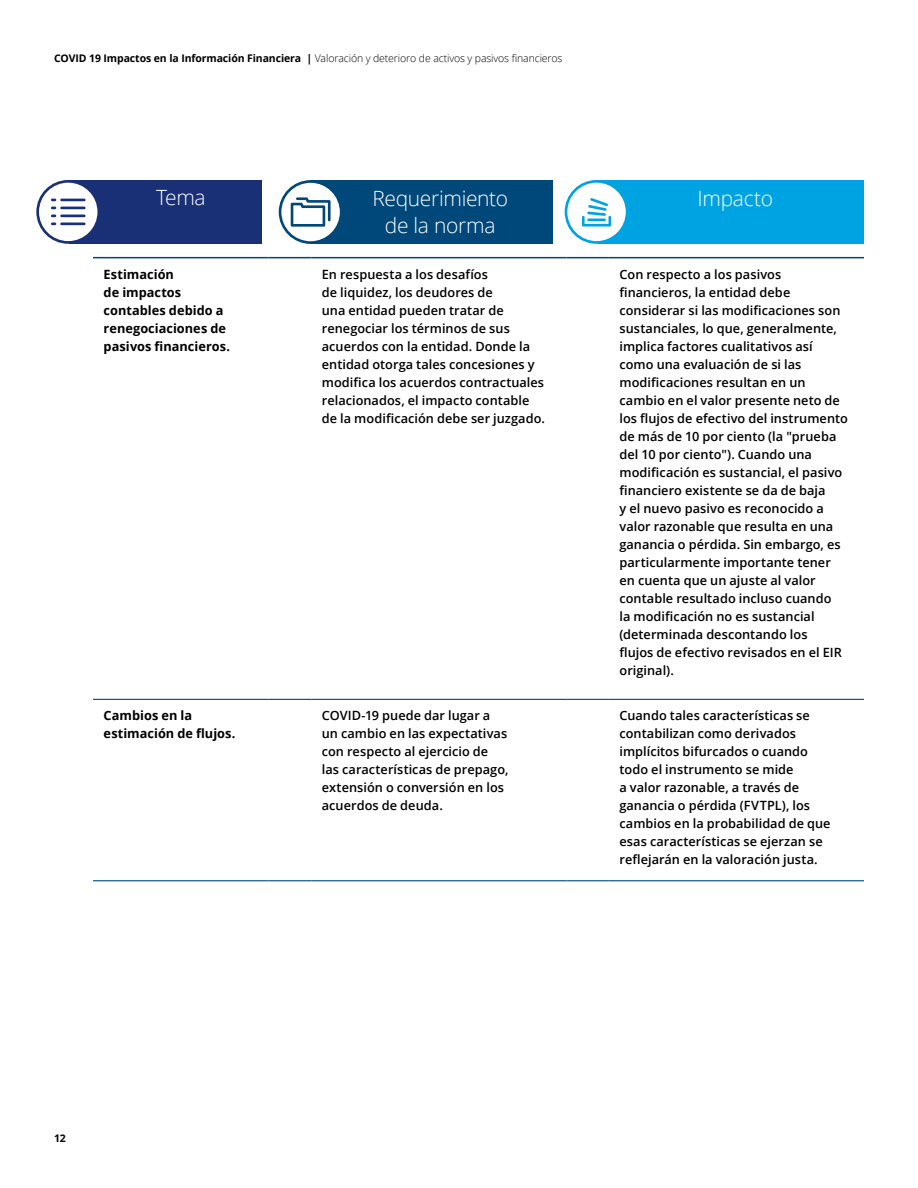
<style>
.page{position:relative;width:918px;height:1188px;background:#fff}
.page>*{position:absolute;margin:0;border:0;box-sizing:border-box;transform-origin:0 0}
.t1{font:300 21px/27px "Open Sans";letter-spacing:-.02em;color:#fff;text-align:center}
.t2{font:600 12.75px/18px "Open Sans";letter-spacing:.005em;color:#000}
.t3{font:700 12.75px/18px "Open Sans";letter-spacing:.005em;color:#000}
.t4{font:300 10.5px "Open Sans";letter-spacing:-.01em;color:#000}
.t5{font:700 10.5px "Open Sans";color:#000}
.s1{font-weight:700}
</style>
<div class="page">
<hr style="left:93px;top:257px;width:176px;height:1px;background:#00487a">
<hr style="left:269px;top:257px;width:42px;height:1px;background:#00487a">
<hr style="left:311px;top:257px;width:255px;height:1px;background:#00487a">
<hr style="left:566px;top:257px;width:43px;height:1px;background:#00487a">
<hr style="left:609px;top:257px;width:255px;height:1px;background:#00487a">
<hr style="left:93px;top:699px;width:176px;height:1px;background:#00487a">
<hr style="left:269px;top:699px;width:42px;height:1px;background:#00487a">
<hr style="left:311px;top:699px;width:255px;height:1px;background:#00487a">
<hr style="left:566px;top:699px;width:43px;height:1px;background:#00487a">
<hr style="left:609px;top:699px;width:255px;height:1px;background:#00487a">
<hr style="left:93px;top:880px;width:176px;height:1px;background:#00487a">
<hr style="left:269px;top:880px;width:42px;height:1px;background:#00487a">
<hr style="left:311px;top:880px;width:255px;height:1px;background:#00487a">
<hr style="left:566px;top:880px;width:43px;height:1px;background:#00487a">
<hr style="left:609px;top:880px;width:255px;height:1px;background:#00487a">
<div style="left:69px;top:180px;width:193px;height:64px;background:#193076"></div>
<div style="left:598px;top:180px;width:266px;height:64px;background:#00a3e2"></div>
<div style="left:311px;top:180px;width:242px;height:64px;background:#00487a"></div>
<svg style="left:36px;top:180px;width:62px;height:64px"></svg>
<svg style="left:279px;top:180px;width:61px;height:64px"></svg>
<svg style="left:565px;top:180px;width:61px;height:64px"></svg>
<p class="t4" style="left:54px;top:51px;width:510px"><span class="s1">COVID 19 Impactos en la Información Financiera |</span> Valoración y deterioro de activos y pasivos financieros</p>
<h1 class="t1" style="left:156px;top:183px;width:51px">Tema</h1>
<h1 class="t1" style="left:372px;top:184px;width:137px">Requerimiento de la norma</h1>
<h1 class="t1" style="left:698px;top:184px;width:77px">Impacto</h1>
<h1 class="t1" style="left:151px;top:184px;width:51px">Tema</h1>
<h1 class="t1" style="left:366px;top:184px;width:137px">Requerimiento de la norma</h1>
<p class="t3" style="left:104px;top:265px;width:128px">Estimación<br>de impactos contables debido a renegociaciones de pasivos financieros.</p>
<p class="t2" style="left:322px;top:265px;width:225px">En respuesta a los desafíos<br>de liquidez, los deudores de<br>una entidad pueden tratar de renegociar los términos de sus acuerdos con la entidad. Donde la entidad otorga tales concesiones y modifica los acuerdos contractuales relacionados, el impacto contable de la modificación debe ser juzgado.</p>
<p class="t2" style="left:620px;top:265px;width:230px">Con respecto a los pasivos financieros, la entidad debe considerar si las modificaciones son sustanciales, lo que, generalmente, implica factores cualitativos así como una evaluación de si las modificaciones resultan en un cambio en el valor presente neto de los flujos de efectivo del instrumento de más de 10 por ciento (la "prueba del 10 por ciento"). Cuando una modificación es sustancial, el pasivo financiero existente se da de baja<br>y el nuevo pasivo es reconocido a valor razonable que resulta en una ganancia o pérdida. Sin embargo, es particularmente importante tener en cuenta que un ajuste al valor contable resultado incluso cuando<br>la modificación no es sustancial (determinada descontando los<br>flujos de efectivo revisados en el EIR original).</p>
<p class="t3" style="left:104px;top:706px;width:133px">Cambios en la estimación de flujos.</p>
<p class="t2" style="left:322px;top:706px;width:188px">COVID-19 puede dar lugar a un cambio en las expectativas con respecto al ejercicio de las características de prepago, extensión o conversión en los acuerdos de deuda.</p>
<p class="t2" style="left:619px;top:706px;width:213px">Cuando tales características se contabilizan como derivados implícitos bifurcados o cuando todo el instrumento se mide<br>a valor razonable, a través de ganancia o pérdida (FVTPL), los cambios en la probabilidad de que esas características se ejerzan se reflejarán en la valoración justa.</p>
<p class="t5" style="left:54px;top:1131px;width:13px">12</p>
</div>
